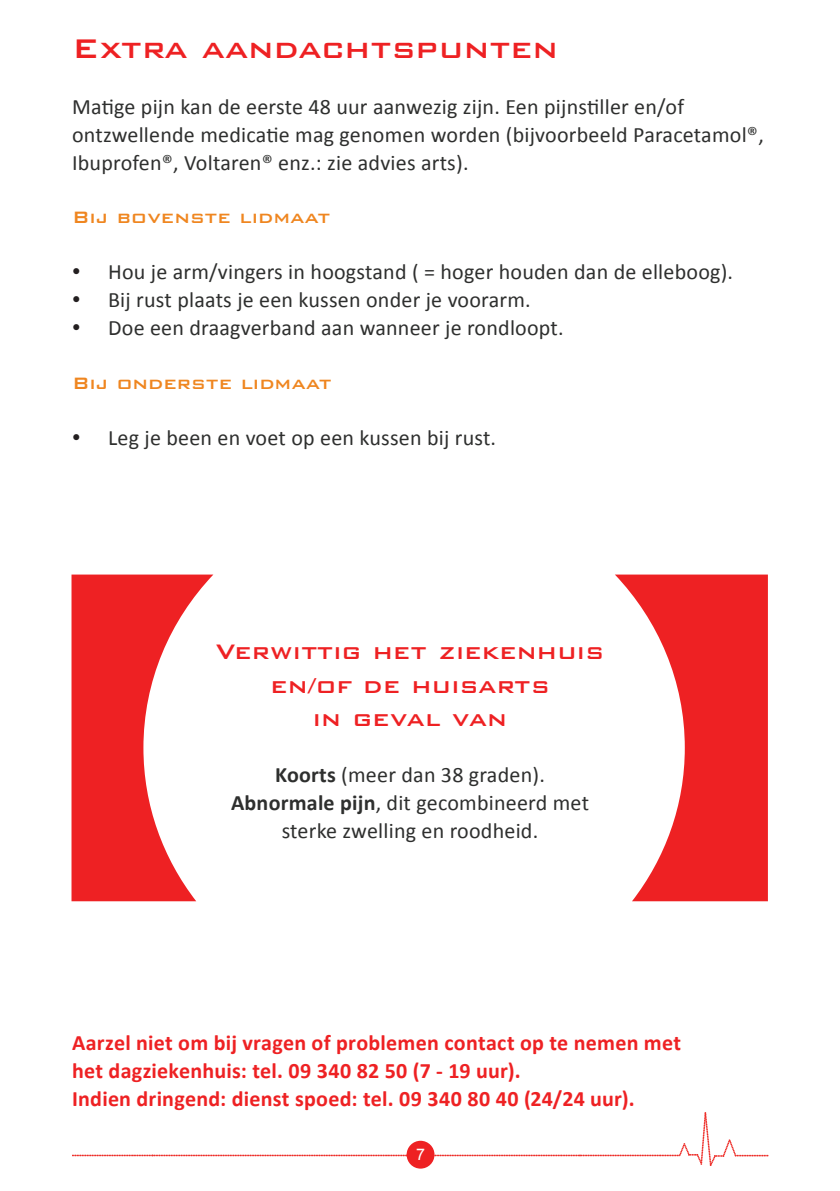
<style>
.page{position:relative;width:840px;height:1191px;background:#fff}
.page>*{position:absolute;margin:0;border:0;box-sizing:border-box;transform-origin:0 0}
.t1{font:500 36px "Bank Gothic BT";color:#ee2123}
.t2{font:500 28px/33.6px "Bank Gothic BT";letter-spacing:.01em;color:#ee2123;text-align:center}
.t3{font:22px/28px "Calibri";letter-spacing:.01em;color:#2e2f2e}
.t4{font:700 22px/28px "Calibri";letter-spacing:.01em;color:#ee2123}
.t5{font:500 22px "Bank Gothic BT";color:#ef8620}
.t6{font:16px "Arial";color:#fff}
.s1{font-family:"Times New Roman";font-size:24px;color:#231f20}
.s2{font-weight:700}
</style>
<div class="page">
<svg style="left:72px;top:1112px;width:696px;height:54px"></svg>
<div style="left:406px;top:1140px;width:28px;height:28px;background:#ee2123;border-radius:50%"></div>
<svg style="left:71px;top:574px;width:696px;height:327px"></svg>
<p class="t1" style="left:72px;top:29px;width:487px">Extra aandachtspunten</p>
<p class="t3" style="left:72px;top:93px;width:692px">Matige pijn kan de eerste 48 uur aanwezig zijn. Een pijnstiller en/of ontzwellende medicatie mag genomen worden (bijvoorbeeld Paracetamol®,<br>Ibuprofen®, Voltaren® enz.: zie advies arts).</p>
<p class="t5" style="left:72px;top:205px;width:260px">Bij bovenste lidmaat</p>
<p class="t3" style="left:72px;top:258px;width:662px"><span class="s1">•</span> Hou je arm/vingers in hoogstand ( = hoger houden dan de elleboog).</p>
<p class="t3" style="left:72px;top:286px;width:460px"><span class="s1">•</span> Bij rust plaats je een kussen onder je voorarm.</p>
<p class="t3" style="left:72px;top:314px;width:493px"><span class="s1">•</span> Doe een draagverband aan wanneer je rondloopt.</p>
<p class="t5" style="left:72px;top:371px;width:261px">Bij onderste lidmaat</p>
<p class="t3" style="left:72px;top:424px;width:425px"><span class="s1">•</span> Leg je been en voet op een kussen bij rust.</p>
<p class="t2" style="left:216px;top:634px;width:389px">Verwittig het ziekenhuis en/of de huisarts</p>
<p class="t2" style="left:313px;top:701px;width:196px">in geval van</p>
<p class="t3" style="left:275px;top:761px;width:271px"><span class="s2">Koorts</span> (meer dan 38 graden).</p>
<p class="t3" style="left:231px;top:789px;width:359px;text-align:center"><span class="s2">Abnormale pijn</span>, dit gecombineerd met sterke zwelling en roodheid.</p>
<p class="t4" style="left:72px;top:1028px;width:610px">Aarzel niet om bij vragen of problemen contact op te nemen met het dagziekenhuis: tel. 09 340 82 50 (7 - 19 uur).</p>
<p class="t4" style="left:72px;top:1084px;width:563px">Indien dringend: dienst spoed: tel. 09 340 80 40 (24/24 uur).</p>
<p class="t6" style="left:416px;top:1143px;width:10px">7</p>
</div>
